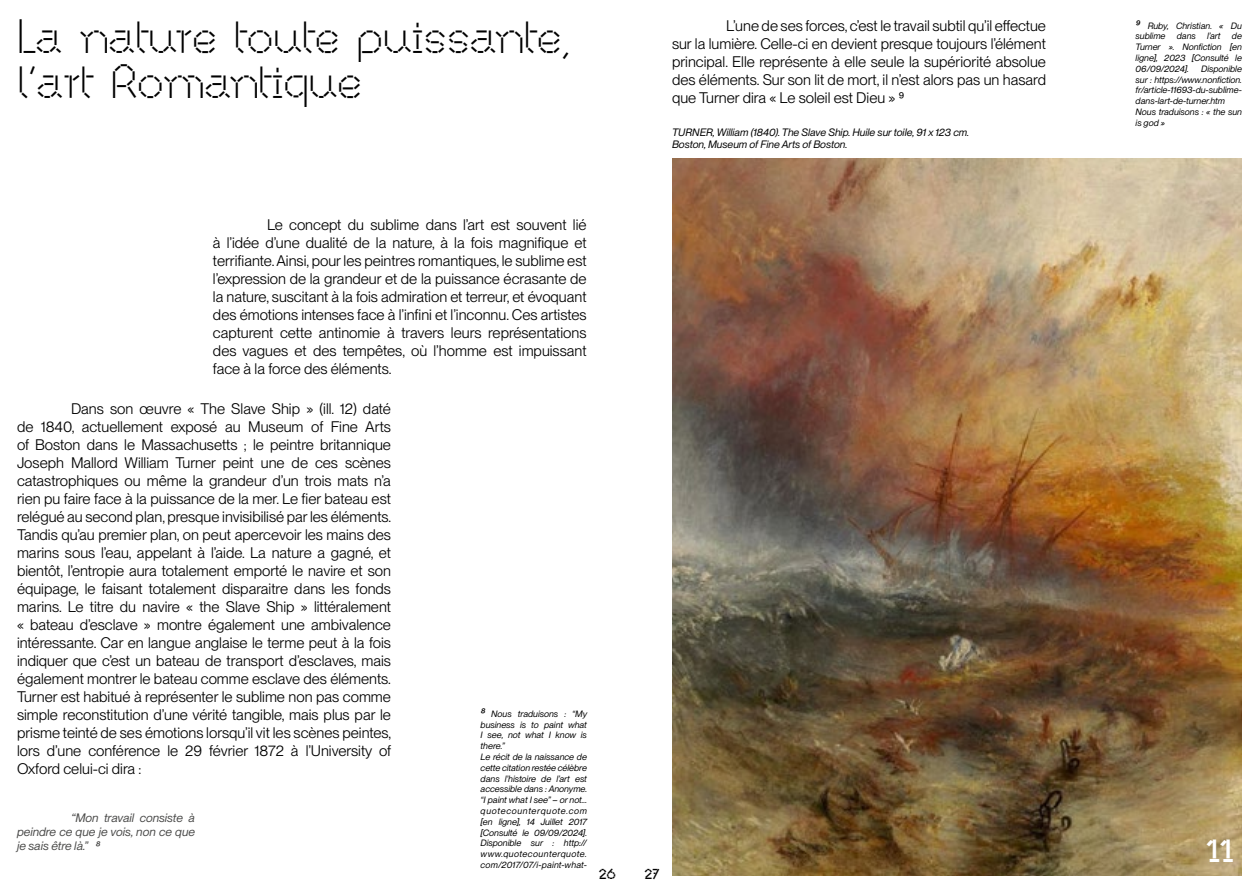
<style>
.page{position:relative;width:1259px;height:893px;background:#fff}
.page>*{position:absolute;margin:0;border:0;box-sizing:border-box;transform-origin:0 0}
.t1{font:45px/45px "paisible 2";letter-spacing:-.015em;color:#000}
.t2{font:30px "paisible 4 black";color:#fff;scale:1.1 1}
.t3{font:15px/18px "PP Neue Montreal";color:#000;text-align:justify}
.t4{font:13.5px "paisible 4 black";color:#000}
.t5{font:italic 12px/14.4px "PP Neue Montreal";color:#4a4a49;text-align:justify;scale:1.1 1}
.t6{font:italic 10.5px/12.6px "PP Neue Montreal";color:#000}
.t7{font:italic 9px/10.8px "PP Neue Montreal";color:#000}
.s1{font-size:12px}
.s2{color:#3c3c3b}
</style>
<div class="page">
<img style="left:672px;top:159px;width:570px;height:717px">
<h1 class="t1" style="left:17px;top:13px;width:555px">La nature toute puissante, l’art Romantique</h1>
<p class="t3" style="left:672px;top:17px;width:375px;text-indent:54px">L’une de ses forces, c’est le travail subtil qu’il effectue sur la lumière. Celle-ci en devient presque toujours l’élément principal. Elle représente à elle seule la supériorité absolue des éléments. Sur son lit de mort, il n’est alors pas un hasard que Turner dira « Le soleil est Dieu » 9</p>
<p class="t7" style="left:1135px;top:20px;width:108px"><span class="s1">9</span> Ruby, Christian. « Du sublime</p>
<p class="t7" style="left:1135px;top:31px;width:108px;text-align:justify;text-indent:96px">de Turner ». Nonfiction [en ligne], 2 023 [Consulté le 06/09/2 024].</p>
<p class="t7" style="left:1176px;top:31px;width:21px">dans</p>
<p class="t7" style="left:1207px;top:31px;width:15px">l’art</p>
<p class="t7" style="left:1135px;top:63px;width:108px;text-indent:66px">Disponible sur : https://www.nonfiction. fr/article-11693-du-sublime&shy;dans-lart-de-turner.htm<br>Nous traduisons : « the sun is god »</p>
<p class="t6" style="left:672px;top:126px;width:299px">TURNER, William (184 0). The Slave Ship. Huile sur toile, 91 x 123 cm.<br>Boston, Museum of Fine Arts of Boston.</p>
<p class="t3" style="left:213px;top:216px;width:375px;text-indent:54px">Le concept du sublime dans l’art est souvent lié à l’idée d’une dualité de la nature, à la fois magnifique et terrifiante. Ainsi, pour les peintres romantiques, le sublime est l’expression de la grandeur et de la puissance écrasante de la nature, suscitant à la fois admiration et terreur, et évoquant des émotions intenses face à l’infini et l’inconnu. Ces artistes capturent cette antinomie à travers leurs représentations des vagues et des tempêtes, où l’homme est impuissant face à la force des éléments.</p>
<p class="t3" style="left:17px;top:399px;width:376px;text-indent:54px">Dans son œuvre « The Slave Ship » (ill. 12) daté de 1840, actuellement exposé au Museum of Fine Arts of Boston dans le Massachusetts ; le peintre britannique Joseph Mallord William Turner peint une de ces scènes catastrophiques ou même la grandeur d’un trois mats n’a rien pu faire face à la puissance de la mer. Le fier bateau est relégué au second plan, presque invisibilisé par les éléments.<br>Tandis qu’au premier plan, on peut apercevoir les mains des marins sous l’eau, appelant à l’aide. La nature a gagné, et bientôt, l’entropie aura totalement emporté le navire et son équipage, le faisant totalement disparaitre dans les fonds marins. Le titre du navire « the Slave Ship » littéralement « bateau d’esclave » montre également une ambivalence intéressante. Car en langue anglaise le terme peut à la fois indiquer que c’est un bateau de transport d’esclaves, mais également montrer le bateau comme esclave des éléments.<br>Turner est habitué à représenter le sublime non pas comme simple reconstitution d’une vérité tangible, mais plus par le prisme teinté de ses émotions lorsqu’il vit les scènes peintes, lors d’une conférence le 29 février 1872 à l’University of Oxford celui-ci dira :</p>
<p class="t5" style="left:17px;top:810px;width:163px;text-indent:54px">“Mon travail consiste à peindre ce que je vois, non ce que je sais être là.” <span class="s2">8</span></p>
<p class="t7" style="left:480px;top:708px;width:108px"><span class="s1">8</span> Nous traduisons : “My business is to paint what<br>I see, not what I know is there.”<br>Le récit de la naissance de cette citation restée célèbre dans l’histoire de l’art est accessible dans : Anonyme. “I paint what I see” – or not… quotecounterquote.com [en ligne], 14 Juillet 2 017 [Consulté le 09/09/2 024].<br>Disponible sur : http:// www.quotecounterquote. com/2017/07/i-paint-what-</p>
<p class="t4" style="left:599px;top:864px;width:18px">26</p>
<p class="t4" style="left:644px;top:864px;width:16px">27</p>
<h2 class="t2" style="left:1206px;top:829px;width:26px">11</h2>
</div>
